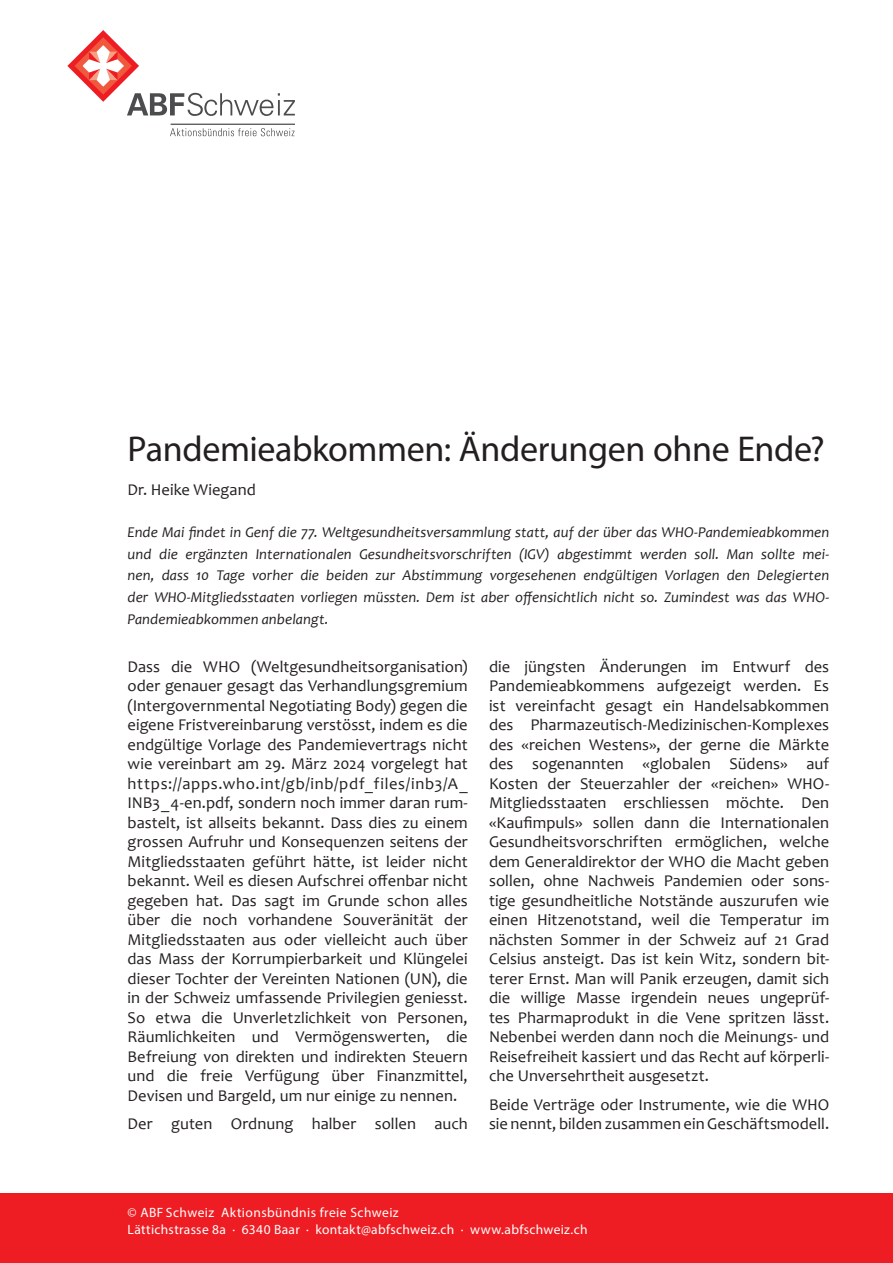
<style>
.page{position:relative;width:893px;height:1263px;background:#fff}
.page>*{position:absolute;margin:0;border:0;box-sizing:border-box;transform-origin:0 0}
.t1{font:36px "Myriad Pro";letter-spacing:-.01em;color:#231f20}
.t2{font:16.5px/19.5px "Candara";letter-spacing:.005em;color:#231f20;text-align:justify}
.t3{font:italic 15px/21.8px "Candara";letter-spacing:.005em;color:#231f20;text-align:justify}
.t4{font:13.5px "Myriad Pro";letter-spacing:.03em;color:#fff}
</style>
<div class="page">
<svg style="left:127px;top:93px;width:168px;height:23px"></svg>
<svg style="left:71px;top:34px;width:64px;height:64px"></svg>
<div style="left:68px;top:31px;width:70px;height:70px;border:5px solid #ee1d23;border-radius:50%"></div>
<svg style="left:79px;top:41px;width:49px;height:50px"></svg>
<div style="left:76px;top:38px;width:55px;height:55px;border:6px solid #f0593e;border-radius:50%"></div>
<svg style="left:106px;top:52px;width:12px;height:11px"></svg>
<svg style="left:89px;top:52px;width:11px;height:11px"></svg>
<svg style="left:106px;top:69px;width:12px;height:11px"></svg>
<svg style="left:89px;top:69px;width:11px;height:11px"></svg>
<svg style="left:170px;top:128px;width:125px;height:8px"></svg>
<hr style="left:171px;top:124px;width:123px;height:1px;background:#231f20">
<div style="left:0;top:1193px;width:893px;height:70px;background:#ee1d23"></div>
<p class="t1" style="left:128px;top:427px;width:699px">Pandemieabkommen: Änderungen ohne Ende?</p>
<p class="t2" style="left:128px;top:480px;width:130px">Dr. Heike Wiegand</p>
<p class="t3" style="left:128px;top:521px;width:703px">Ende Mai findet in Genf die 77. Weltgesundheitsversammlung statt, auf der über das WHO-Pandemieabkommen und die ergänzten Internationalen Gesundheitsvorschriften (IGV) abgestimmt werden soll. Man sollte mei&shy;nen, dass 10 Tage vorher die beiden zur Abstimmung vorgesehenen endgültigen Vorlagen den Delegierten der WHO-Mitgliedsstaaten vorliegen müssten. Dem ist aber offensichtlich nicht so. Zumindest was das WHO-Pandemieabkommen anbelangt.</p>
<p class="t2" style="left:128px;top:656px;width:342px">Dass die WHO (Weltgesundheitsorganisation) oder genauer gesagt das Verhandlungsgremium (Intergovernmental Negotiating Body) gegen die eigene Fristvereinbarung verstösst, indem es die endgültige Vorlage des Pandemievertrags nicht wie vereinbart am 29. März 2024 vorgelegt hat https://apps.who.int/gb/inb/pdf_files/inb3/A_ INB3_4-en.pdf, sondern noch immer daran rum&shy;bastelt, ist allseits bekannt. Dass dies zu einem grossen Aufruhr und Konsequenzen seitens der Mitgliedsstaaten geführt hätte, ist leider nicht bekannt. Weil es diesen Aufschrei offenbar nicht gegeben hat. Das sagt im Grunde schon alles über die noch vorhandene Souveränität der Mitgliedsstaaten aus oder vielleicht auch über das Mass der Korrumpierbarkeit und Klüngelei dieser Tochter der Vereinten Nationen (UN), die in der Schweiz umfassende Privilegien geniesst.<br>So etwa die Unverletzlichkeit von Personen, Räumlichkeiten und Vermögenswerten, die Befreiung von direkten und indirekten Steuern und die freie Verfügung über Finanzmittel, Devisen und Bargeld, um nur einige zu nennen.</p>
<p class="t2" style="left:128px;top:1114px;width:342px">Der guten Ordnung halber sollen auch</p>
<p class="t2" style="left:489px;top:656px;width:342px">die jüngsten Änderungen im Entwurf des Pandemieabkommens aufgezeigt werden. Es ist vereinfacht gesagt ein Handelsabkommen des Pharmazeutisch-Medizinischen-Komplexes des «reichen Westens», der gerne die Märkte des sogenannten «globalen Südens» auf Kosten der Steuerzahler der «reichen» WHO-Mitgliedsstaaten erschliessen möchte. Den «Kaufimpuls» sollen dann die Internationalen Gesundheitsvorschriften ermöglichen, welche dem Generaldirektor der WHO die Macht geben sollen, ohne Nachweis Pandemien oder sons&shy;tige gesundheitliche Notstände auszurufen wie einen Hitzenotstand, weil die Temperatur im nächsten Sommer in der Schweiz auf 21 Grad Celsius ansteigt. Das ist kein Witz, sondern bit&shy;terer Ernst. Man will Panik erzeugen, damit sich die willige Masse irgendein neues ungeprüf&shy;tes Pharmaprodukt in die Vene spritzen lässt.<br>Nebenbei werden dann noch die Meinungs- und Reisefreiheit kassiert und das Recht auf körperli&shy;che Unversehrtheit ausgesetzt.</p>
<p class="t2" style="left:489px;top:1094px;width:342px">Beide Verträge oder Instrumente, wie die WHO sie nennt, bilden zusammen ein Geschäftsmodell.</p>
<p class="t4" style="left:128px;top:1204px;width:273px">© ABF Schweiz Aktionsbündnis freie Schweiz</p>
<p class="t4" style="left:128px;top:1221px;width:461px">Lättichstrasse 8a · 6340 Baar · kontakt@abfschweiz.ch · www.abfschweiz.ch</p>
</div>
